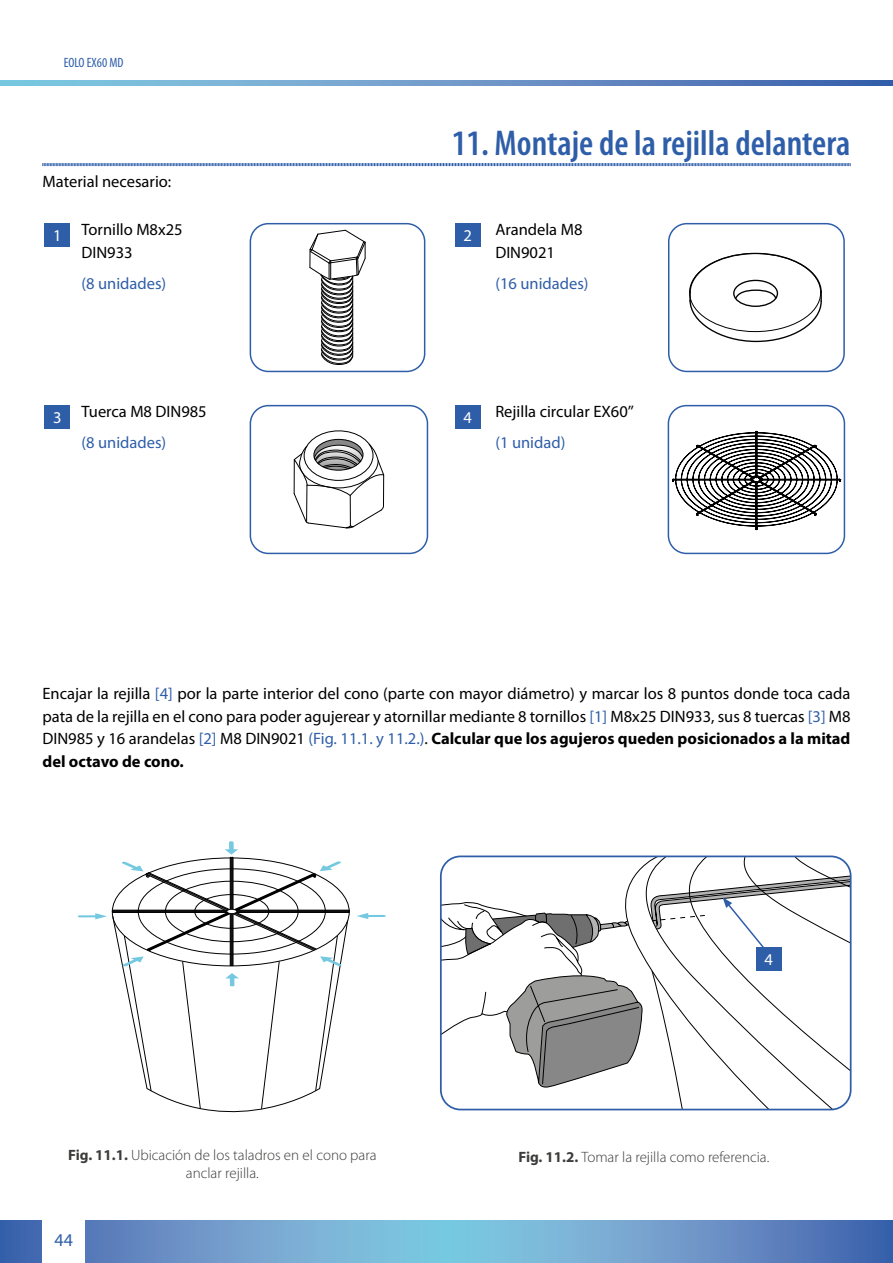
<style>
.page{position:relative;width:893px;height:1263px;background:#fff}
.page>*{position:absolute;margin:0;border:0;box-sizing:border-box;transform-origin:0 0}
.t1{font:600 condensed 36px "Myriad Pro";color:#2f5ea9}
.t2{font:18px "Myriad Pro";color:#2f5ea9}
.t3{font:16.5px/22.5px "Myriad Pro";color:#000}
.t4{font:16.5px "Myriad Pro";color:#2f5ea9}
.t5{font:16.5px "Myriad Pro";color:#fff}
.t6{font:300 15px/18px "Myriad Pro";color:#3c3c3b;text-align:center}
.t7{font:condensed 13.5px "Myriad Pro";color:#2f5ea9}
.s1{color:#2f5ea9}
.s2{font-weight:700}
</style>
<div class="page">
<svg style="left:0;top:1220px;width:893px;height:43px;background:#6b9cca"></svg>
<svg style="left:0;top:81px;width:893px;height:4px;background:#6898c8"></svg>
<div style="left:43px;top:1218px;width:42px;height:45px;background:#fff"></div>
<svg style="left:309px;top:230px;width:57px;height:135px"></svg>
<div style="left:250px;top:223px;width:175px;height:149px;border:2px solid #2f5ea9;border-radius:18px"></div>
<svg style="left:293px;top:439px;width:91px;height:89px"></svg>
<div style="left:250px;top:405px;width:178px;height:149px;border:2px solid #2f5ea9;border-radius:18px"></div>
<svg style="left:689px;top:252px;width:133px;height:91px"></svg>
<div style="left:668px;top:223px;width:177px;height:149px;border:2px solid #2f5ea9;border-radius:18px"></div>
<svg style="left:672px;top:431px;width:169px;height:99px"></svg>
<div style="left:668px;top:405px;width:177px;height:149px;border:2px solid #2f5ea9;border-radius:18px"></div>
<svg style="left:357px;top:913px;width:29px;height:6px"></svg>
<svg style="left:78px;top:841px;width:272px;height:269px"></svg>
<svg style="left:441px;top:856px;width:410px;height:253px"></svg>
<div style="left:756px;top:947px;width:25px;height:24px;background:#2f5ea9"></div>
<div style="left:45px;top:223px;width:25px;height:23px;background:#2f5ea9"></div>
<div style="left:45px;top:405px;width:25px;height:23px;background:#2f5ea9"></div>
<div style="left:455px;top:405px;width:25px;height:23px;background:#2f5ea9"></div>
<div style="left:455px;top:223px;width:25px;height:23px;background:#2f5ea9"></div>
<svg style="left:42px;top:163px;width:809px;height:4px"></svg>
<p class="t7" style="left:64px;top:54px;width:61px">EOLO EX60 MD</p>
<p class="t3" style="left:43px;top:170px;width:130px">Material necesario:</p>
<p class="t5" style="left:53px;top:225px;width:10px">1</p>
<p class="t3" style="left:81px;top:218px;width:103px">Tornillo M8x25<br>DIN933</p>
<p class="t4" style="left:81px;top:273px;width:86px">(8 unidades)</p>
<h1 class="t1" style="left:452px;top:123px;width:400px">11. Montaje de la rejilla delantera</h1>
<p class="t5" style="left:463px;top:225px;width:10px">2</p>
<p class="t3" style="left:495px;top:218px;width:89px">Arandela M8<br>DIN9021</p>
<p class="t4" style="left:495px;top:273px;width:95px">(16 unidades)</p>
<p class="t3" style="left:81px;top:400px;width:127px">Tuerca M8 DIN985</p>
<p class="t4" style="left:81px;top:433px;width:86px">(8 unidades)</p>
<p class="t5" style="left:53px;top:407px;width:10px">3</p>
<p class="t5" style="left:463px;top:407px;width:10px">4</p>
<p class="t3" style="left:495px;top:400px;width:140px">Rejilla circular EX60’’</p>
<p class="t4" style="left:495px;top:433px;width:72px">(1 unidad)</p>
<p class="t3" style="left:43px;top:682px;width:810px;text-align:justify">Encajar la rejilla <span class="s1">[4]</span> por la parte interior del cono (parte con mayor diámetro) y marcar los 8 puntos donde toca cada pata de la rejilla en el cono para poder agujerear y atornillar mediante 8 tornillos <span class="s1">[1]</span> M8x25 DIN933, sus 8 tuercas <span class="s1">[3]</span> M8<br>DIN985 y 16 arandelas <span class="s1">[2]</span> M8 DIN9021 <span class="s1">(Fig. 11.1. y 11.2.)</span>. <span class="s2">Calcular que los agujeros queden posicionados a la mitad del octavo de cono.</span></p>
<p class="t6" style="left:68px;top:1146px;width:310px"><span class="s2">Fig. 11.1.</span> Ubicación de los taladros en el cono para anclar rejilla.</p>
<p class="t2" style="left:55px;top:1229px;width:20px">44</p>
<p class="t5" style="left:765px;top:950px;width:10px">4</p>
<p class="t6" style="left:518px;top:1148px;width:252px"><span class="s2">Fig. 11.2.</span> Tomar la rejilla como referencia.</p>
</div>
